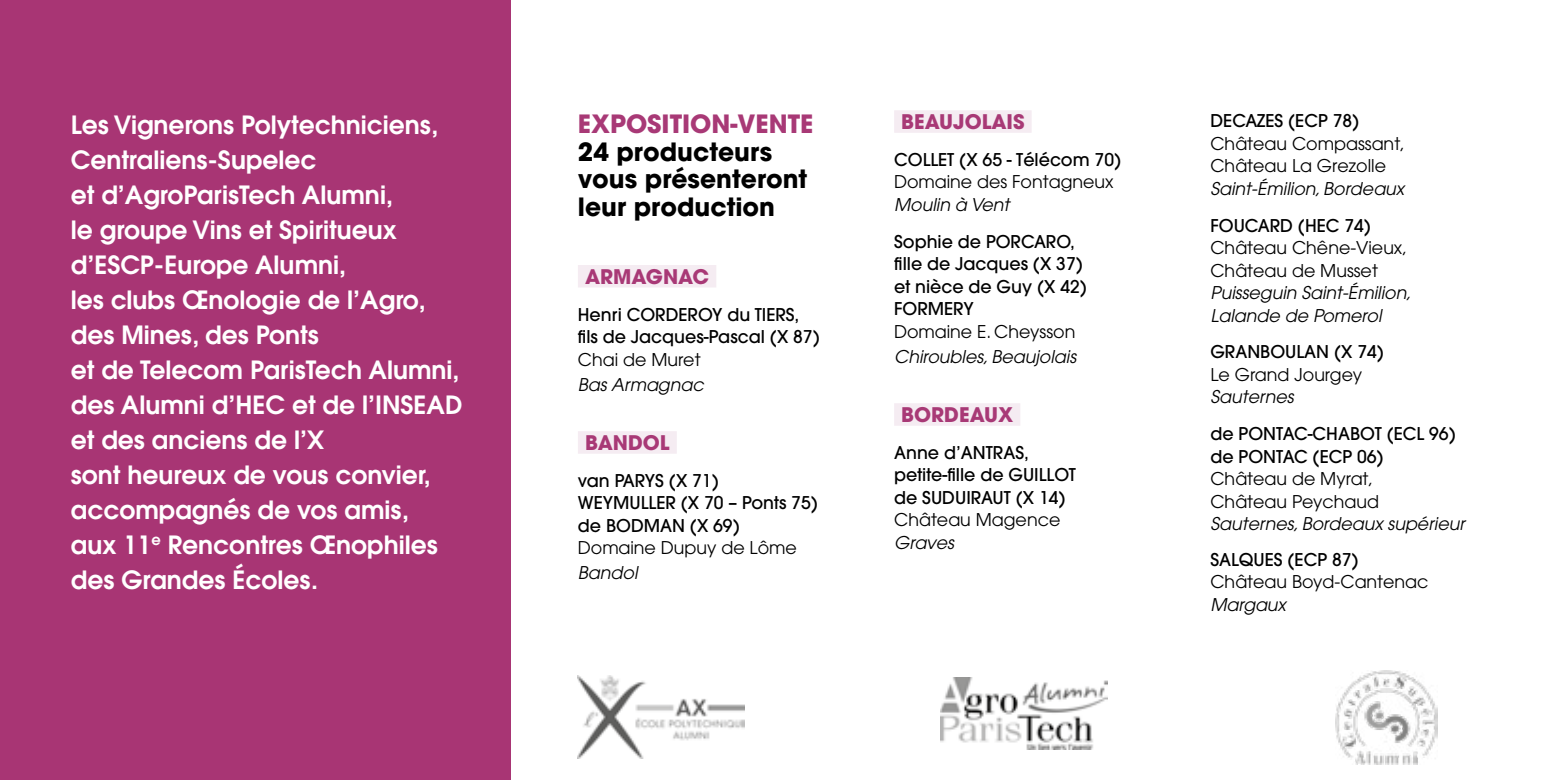
<style>
.page{position:relative;width:1560px;height:780px;background:#fff}
.page>*{position:absolute;margin:0;border:0;box-sizing:border-box;transform-origin:0 0}
.t1{font:600 25px/35px "Avant Garde";color:#fff}
.t2{font:700 25px/27.5px "Avant Garde";color:#000}
.t3{font:700 25px "Avant Garde";color:#a83976}
.t4{font:700 20px "Avant Garde";color:#a83976}
.t5{font:500 17.5px/22.5px "Avant Garde";color:#000}
.t6{font:17.5px/22.5px "Avant Garde";color:#000}
.t7{font:italic 17.5px/22.5px "Avant Garde";color:#000}
</style>
<div class="page">
<div style="left:0;top:0;width:510px;height:780px;background:#a83574"></div>
<img style="left:578px;top:675px;width:166px;height:83px">
<img style="left:940px;top:677px;width:167px;height:72px">
<img style="left:1335px;top:670px;width:102px;height:94px">
<div style="left:578px;top:265px;width:138px;height:22px;background:#f5ecf2"></div>
<div style="left:578px;top:431px;width:98px;height:22px;background:#f5ecf2"></div>
<div style="left:894px;top:110px;width:137px;height:23px;background:#f5ecf2"></div>
<div style="left:894px;top:403px;width:126px;height:23px;background:#f5ecf2"></div>
<p class="t1" style="left:71px;top:106px;width:393px">Les Vignerons Polytechniciens,<br>Centraliens-Supelec<br>et d’AgroParisTech Alumni,<br>le groupe Vins et Spiritueux d’ESCP-Europe Alumni,<br>les clubs Œnologie de l’Agro, des Mines, des Ponts<br>et de Telecom ParisTech Alumni, des Alumni d’HEC et de l’INSEAD et des anciens de l’X<br>sont heureux de vous convier, accompagnés de vos amis,<br>aux 11<sup>e</sup> Rencontres Œnophiles des Grandes Écoles.</p>
<h1 class="t3" style="left:578px;top:108px;width:237px">EXPOSITION-VENTE</h1>
<h1 class="t2" style="left:578px;top:138px;width:231px">24 producteurs vous présenteront leur production</h1>
<p class="t4" style="left:585px;top:263px;width:126px">ARMAGNAC</p>
<p class="t5" style="left:578px;top:303px;width:243px">Henri CORDEROY du TIERS, fils de Jacques-Pascal (X 87)</p>
<p class="t6" style="left:578px;top:348px;width:124px">Chai de Muret</p>
<p class="t7" style="left:578px;top:373px;width:127px">Bas Armagnac</p>
<p class="t4" style="left:585px;top:430px;width:86px">BANDOL</p>
<p class="t5" style="left:578px;top:469px;width:241px">van PARYS (X 71)<br>WEYMULLER (X 70 – Ponts 75) de BODMAN (X 69)</p>
<p class="t6" style="left:578px;top:536px;width:220px">Domaine Dupuy de Lôme</p>
<p class="t7" style="left:578px;top:561px;width:61px">Bandol</p>
<p class="t4" style="left:901px;top:109px;width:125px">BEAUJOLAIS</p>
<p class="t5" style="left:894px;top:148px;width:228px">COLLET (X 65 - Télécom 70)</p>
<p class="t6" style="left:894px;top:171px;width:221px">Domaine des Fontagneux</p>
<p class="t7" style="left:894px;top:193px;width:117px">Moulin à Vent</p>
<p class="t5" style="left:894px;top:230px;width:194px">Sophie de PORCARO, fille de Jacques (X 37) et nièce de Guy (X 42)<br>FORMERY</p>
<p class="t6" style="left:894px;top:320px;width:183px">Domaine E. Cheysson</p>
<p class="t7" style="left:894px;top:345px;width:183px">Chiroubles, Beaujolais</p>
<p class="t4" style="left:901px;top:402px;width:113px">BORDEAUX</p>
<p class="t5" style="left:894px;top:441px;width:183px">Anne d’ANTRAS, petite-fille de GUILLOT de SUDUIRAUT (X 14)</p>
<p class="t6" style="left:894px;top:508px;width:168px">Château Magence</p>
<p class="t7" style="left:894px;top:531px;width:61px">Graves</p>
<p class="t5" style="left:1210px;top:110px;width:150px">DECAZES (ECP 78)</p>
<p class="t6" style="left:1210px;top:132px;width:196px">Château Compassant,<br>Château La Grezolle</p>
<p class="t7" style="left:1210px;top:177px;width:195px">Saint-Émilion, Bordeaux</p>
<p class="t5" style="left:1210px;top:214px;width:162px">FOUCARD (HEC 74)</p>
<p class="t6" style="left:1210px;top:236px;width:198px">Château Chêne-Vieux,<br>Château de Musset</p>
<p class="t7" style="left:1210px;top:281px;width:202px">Puisseguin Saint-Émilion,<br>Lalande de Pomerol</p>
<p class="t5" style="left:1210px;top:341px;width:175px">GRANBOULAN (X 74)</p>
<p class="t6" style="left:1210px;top:363px;width:153px">Le Grand Jourgey</p>
<p class="t7" style="left:1210px;top:386px;width:85px">Sauternes</p>
<p class="t5" style="left:1210px;top:422px;width:247px">de PONTAC-CHABOT (ECL 96) de PONTAC (ECP 06)</p>
<p class="t6" style="left:1210px;top:467px;width:170px">Château de Myrat,<br>Château Peychaud</p>
<p class="t7" style="left:1210px;top:512px;width:256px">Sauternes, Bordeaux supérieur</p>
<p class="t5" style="left:1210px;top:548px;width:150px">SALQUES (ECP 87)</p>
<p class="t6" style="left:1210px;top:570px;width:220px">Château Boyd-Cantenac</p>
<p class="t7" style="left:1210px;top:593px;width:77px">Margaux</p>
</div>
